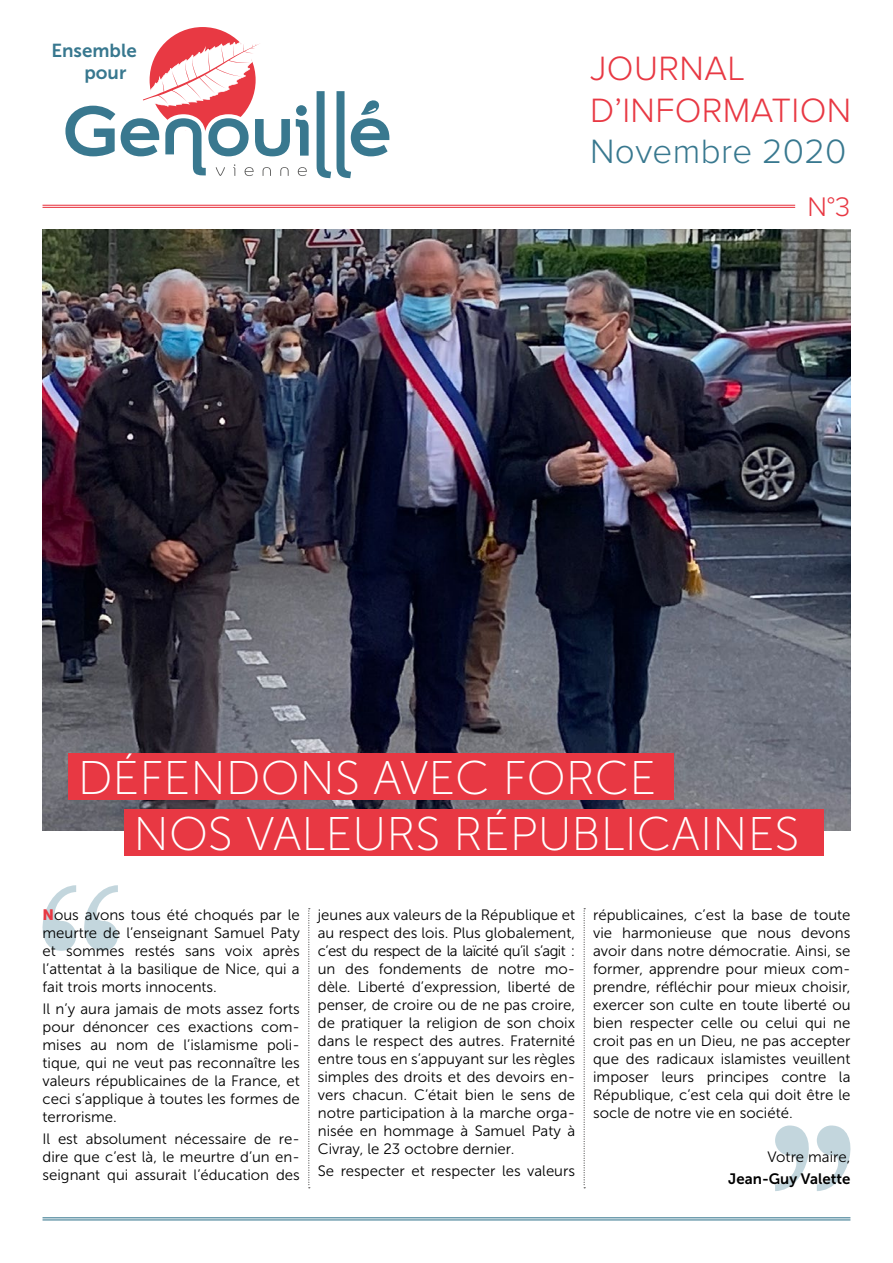
<style>
.page{position:relative;width:893px;height:1263px;background:#fff}
.page>*{position:absolute;margin:0;border:0;box-sizing:border-box;transform-origin:0 0}
.t1{font:47.1px/55.5px "Museo Sans 100";color:#fff}
.t2{font:300 34.95px/41.4px "Proxima Nova";letter-spacing:.01em;color:#e83843}
.t3{font:300 34.95px "Proxima Nova";letter-spacing:.01em;color:#38788f}
.t4{font:300 27.9px "Proxima Nova";color:#e83843}
.t5{font:18.75px/22.5px "Museo Sans 700";color:#38788f}
.t6{font:15px/18px "Museo Sans 300";color:#000;text-align:justify}
.t7{font:15px "Museo Sans 700";color:#000}
.s1{font-family:"Museo Sans 900";color:#e83843}
</style>
<div class="page">
<hr style="left:43px;top:1217px;width:807px;height:1px;background:#38788f">
<hr style="left:43px;top:1219px;width:807px;height:1px;background:#38788f">
<hr style="left:43px;top:205px;width:752px;height:1px;background:#e83843">
<hr style="left:43px;top:207px;width:752px;height:1px;background:#e83843">
<svg style="left:42px;top:885px;width:76px;height:66px"></svg>
<svg style="left:775px;top:1125px;width:76px;height:66px"></svg>
<svg style="left:308px;top:908px;width:2px;height:280px"></svg>
<svg style="left:584px;top:908px;width:1px;height:280px"></svg>
<img style="left:43px;top:230px;width:807px;height:600px">
<div style="left:150px;top:27px;width:106px;height:106px;background:#e83943;border-radius:50%"></div>
<svg style="left:65px;top:41px;width:324px;height:138px"></svg>
<div style="left:68px;top:753px;width:605px;height:47px;background:#e83843"></div>
<div style="left:124px;top:809px;width:700px;height:46px;background:#e83843"></div>
<p class="t5" style="left:84px;top:39px;width:54px;text-indent:-33px">Ensemble pour</p>
<h2 class="t2" style="left:590px;top:46px;width:263px">JOURNAL<br>D’INFORMATION</h2>
<h2 class="t3" style="left:590px;top:125px;width:258px">Novembre 2020</h2>
<h3 class="t4" style="left:807px;top:186px;width:45px">N°3</h3>
<h1 class="t1" style="left:134px;top:751px;width:667px;text-indent:-56px">DÉFENDONS AVEC FORCE<br>NOS VALEURS RÉPUBLICAINES</h1>
<p class="t6" style="left:43px;top:905px;width:259px"><span class="s1">N</span>ous avons tous été choqués par le meurtre de l’enseignant Samuel Paty et sommes restés sans voix après l’attentat à la basilique de Nice, qui a fait trois morts innocents.</p>
<p class="t6" style="left:43px;top:1000px;width:259px">Il n’y aura jamais de mots assez forts pour dénoncer ces exactions com&shy;mises au nom de l’islamisme poli&shy;tique, qui ne veut pas reconnaître les valeurs républicaines de la France, et ceci s’applique à toutes les formes de terrorisme.</p>
<p class="t6" style="left:43px;top:1130px;width:259px">Il est absolument nécessaire de re&shy;dire que c’est là, le meurtre d’un en&shy;seignant qui assurait l’éducation des</p>
<p class="t6" style="left:318px;top:905px;width:259px">jeunes aux valeurs de la République et au respect des lois. Plus globalement, c’est du respect de la laïcité qu’il s’agit : un des fondements de notre mo&shy;dèle. Liberté d’expression, liberté de penser, de croire ou de ne pas croire, de pratiquer la religion de son choix dans le respect des autres. Fraternité entre tous en s’appuyant sur les règles simples des droits et des devoirs en&shy;vers chacun. C’était bien le sens de notre participation à la marche orga&shy;nisée en hommage à Samuel Paty à Civray, le 23 octobre dernier.</p>
<p class="t6" style="left:318px;top:1162px;width:259px">Se respecter et respecter les valeurs</p>
<p class="t6" style="left:593px;top:905px;width:259px">républicaines, c’est la base de toute vie harmonieuse que nous devons avoir dans notre démocratie. Ainsi, se former, apprendre pour mieux com&shy;prendre, réfléchir pour mieux choisir, exercer son culte en toute liberté ou bien respecter celle ou celui qui ne croit pas en un Dieu, ne pas accepter que des radicaux islamistes veuillent imposer leurs principes contre la République, c’est cela qui doit être le socle de notre vie en société.</p>
<p class="t6" style="left:767px;top:1148px;width:84px">Votre maire,</p>
<p class="t7" style="left:728px;top:1171px;width:124px">Jean-Guy Valette</p>
</div>
